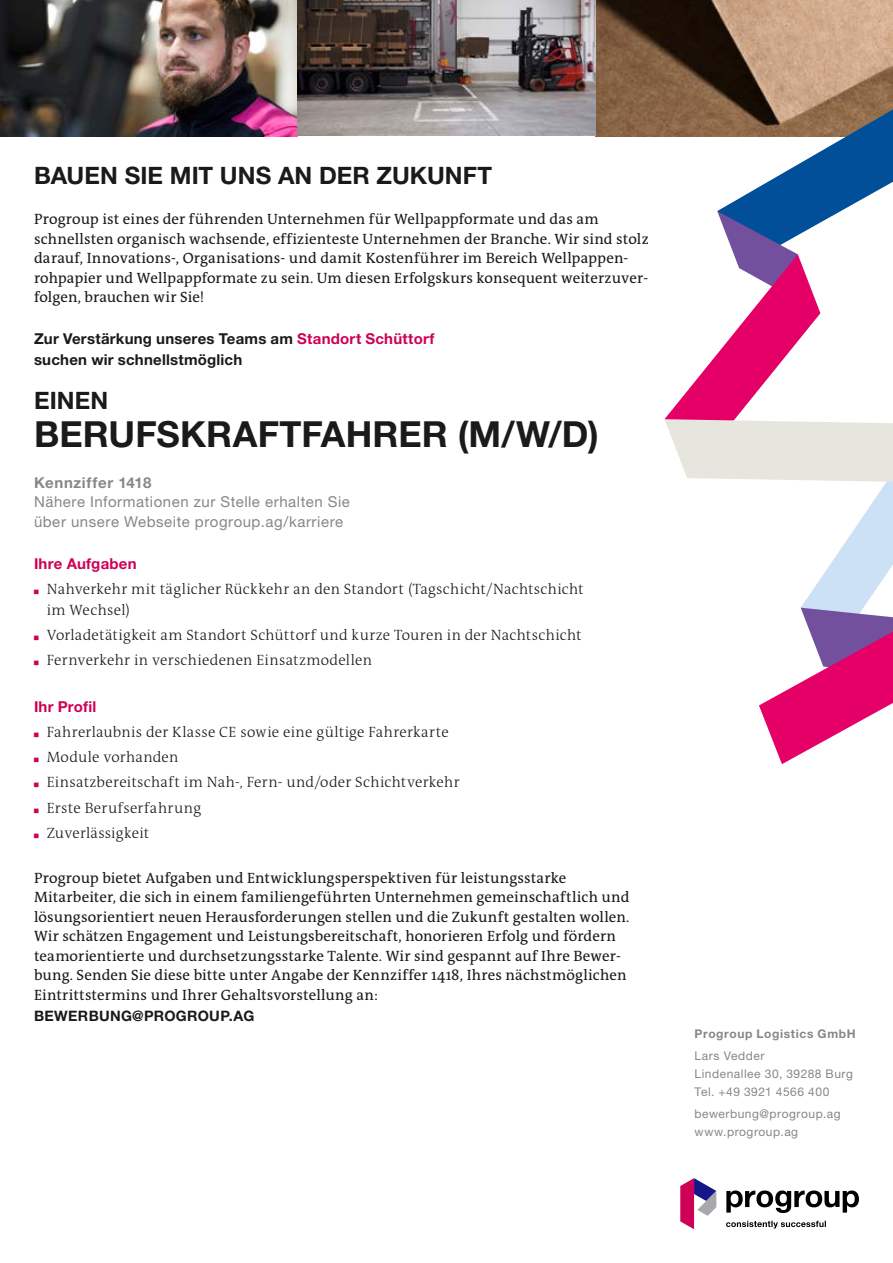
<style>
.page{position:relative;width:893px;height:1263px;background:#fff}
.page>*{position:absolute;margin:0;border:0;box-sizing:border-box;transform-origin:0 0}
.t1{font:700 36px "Helvetica Neue LT Pro";color:#1a1a18}
.t2{font:700 24px "Helvetica Neue LT Pro";letter-spacing:.005em;color:#1a1a18}
.t3{font:15px/19.5px "The Antiqua B W5 Plain";letter-spacing:.01em;color:#1a1a18}
.t4{font:300 15px/21px "The Antiqua B W3";letter-spacing:.015em;color:#1a1a18}
.t5{font:15px/19.5px "Helvetica Neue LT Pro";letter-spacing:.035em;color:#878786}
.t6{font:700 15px/21px "Helvetica Neue LT Pro";letter-spacing:.015em;color:#1a1a18}
.t7{font:700 15px "Helvetica Neue LT Pro";letter-spacing:.015em;color:#ce0058}
.t8{font:700 15px "Helvetica Neue LT Pro";letter-spacing:.04em;color:#878786}
.t9{font:700 14.4px "Helvetica Neue LT Pro";letter-spacing:.02em;color:#1a1a18}
.t10{font:12px/18px "Helvetica Neue LT Pro";letter-spacing:.045em;color:#878786}
.t11{font:700 12px "Helvetica Neue LT Pro";letter-spacing:.05em;color:#878786}
.t12{font:3.75px "Helvetica Neue";color:#ce0058;scale:1.19 1}
.s1{color:#ce0058}
</style>
<div class="page">
<img style="left:0;top:0;width:595px;height:136px">
<svg style="left:595px;top:0;width:298px;height:136px;background:#8c6e56"></svg>
<img style="left:298px;top:0;width:297px;height:135px">
<svg style="left:680px;top:1178px;width:36px;height:51px"></svg>
<svg style="left:726px;top:1190px;width:133px;height:23px"></svg>
<svg style="left:726px;top:1221px;width:100px;height:7px"></svg>
<svg style="left:664px;top:102px;width:229px;height:662px"></svg>
<h2 class="t2" style="left:34px;top:160px;width:460px">BAUEN SIE MIT UNS AN DER ZUKUNFT</h2>
<p class="t3" style="left:34px;top:209px;width:616px">Progroup ist eines der führenden Unternehmen für Wellpappformate und das am schnellsten organisch wachsende, effizienteste Unternehmen der Branche. Wir sind stolz darauf, Innovations-, Organisations- und damit Kostenführer im Bereich Wellpappen&shy;rohpapier und Wellpappformate zu sein. Um diesen Erfolgskurs konsequent weiterzuver&shy;folgen, brauchen wir Sie!</p>
<p class="t6" style="left:34px;top:328px;width:402px">Zur Verstärkung unseres Teams am <span class="s1">Standort Schüttorf </span>suchen wir schnellstmöglich</p>
<h2 class="t2" style="left:34px;top:386px;width:76px">EINEN</h2>
<h1 class="t1" style="left:34px;top:412px;width:566px">BERUFSKRAFTFAHRER (M/W/D)</h1>
<p class="t8" style="left:34px;top:473px;width:119px">Kennziffer 1418</p>
<p class="t5" style="left:34px;top:492px;width:317px">Nähere Informationen zur Stelle erhalten Sie über unsere Webseite progroup.ag/karriere</p>
<p class="t7" style="left:34px;top:554px;width:104px">Ihre Aufgaben</p>
<p class="t12" style="left:34px;top:589px;width:5px">█</p>
<p class="t4" style="left:47px;top:578px;width:538px">Nahverkehr mit täglicher Rückkehr an den Standort (Tagschicht/Nachtschicht im Wechsel)</p>
<p class="t12" style="left:34px;top:635px;width:5px">█</p>
<p class="t4" style="left:47px;top:624px;width:536px">Vorladetätigkeit am Standort Schüttorf und kurze Touren in der Nachtschicht</p>
<p class="t12" style="left:34px;top:660px;width:5px">█</p>
<p class="t4" style="left:47px;top:650px;width:327px">Fernverkehr in verschiedenen Einsatzmodellen</p>
<p class="t7" style="left:34px;top:697px;width:64px">Ihr Profil</p>
<p class="t12" style="left:34px;top:732px;width:5px">█</p>
<p class="t4" style="left:47px;top:721px;width:404px">Fahrerlaubnis der Klasse CE sowie eine gültige Fahrerkarte</p>
<p class="t12" style="left:34px;top:757px;width:5px">█</p>
<p class="t4" style="left:47px;top:746px;width:133px">Module vorhanden</p>
<p class="t12" style="left:34px;top:782px;width:5px">█</p>
<p class="t4" style="left:47px;top:772px;width:414px">Einsatzbereitschaft im Nah-, Fern- und/oder Schichtverkehr</p>
<p class="t12" style="left:34px;top:807px;width:5px">█</p>
<p class="t4" style="left:47px;top:797px;width:156px">Erste Berufserfahrung</p>
<p class="t12" style="left:34px;top:833px;width:5px">█</p>
<p class="t4" style="left:47px;top:822px;width:104px">Zuverlässigkeit</p>
<p class="t3" style="left:34px;top:867px;width:597px">Progroup bietet Aufgaben und Entwicklungsperspektiven für leistungsstarke Mitarbeiter, die sich in einem familiengeführten Unternehmen gemeinschaftlich und lösungsorientiert neuen Herausforderungen stellen und die Zukunft gestalten wollen.<br>Wir schätzen Engagement und Leistungsbereitschaft, honorieren Erfolg und fördern teamorientierte und durchsetzungsstarke Talente. Wir sind gespannt auf Ihre Bewer&shy;bung. Senden Sie diese bitte unter Angabe der Kennziffer 1418, Ihres nächstmöglichen Eintrittstermins und Ihrer Gehaltsvorstellung an:</p>
<p class="t9" style="left:34px;top:1007px;width:222px">BEWERBUNG@PROGROUP.AG</p>
<p class="t11" style="left:694px;top:1026px;width:163px">Progroup Logistics GmbH</p>
<p class="t10" style="left:694px;top:1046px;width:160px">Lars Vedder<br>Lindenallee 30, 39288 Burg<br>Tel. +49 3921 4566 400</p>
<p class="t10" style="left:694px;top:1104px;width:148px">bewerbung@progroup.ag www.progroup.ag</p>
</div>
